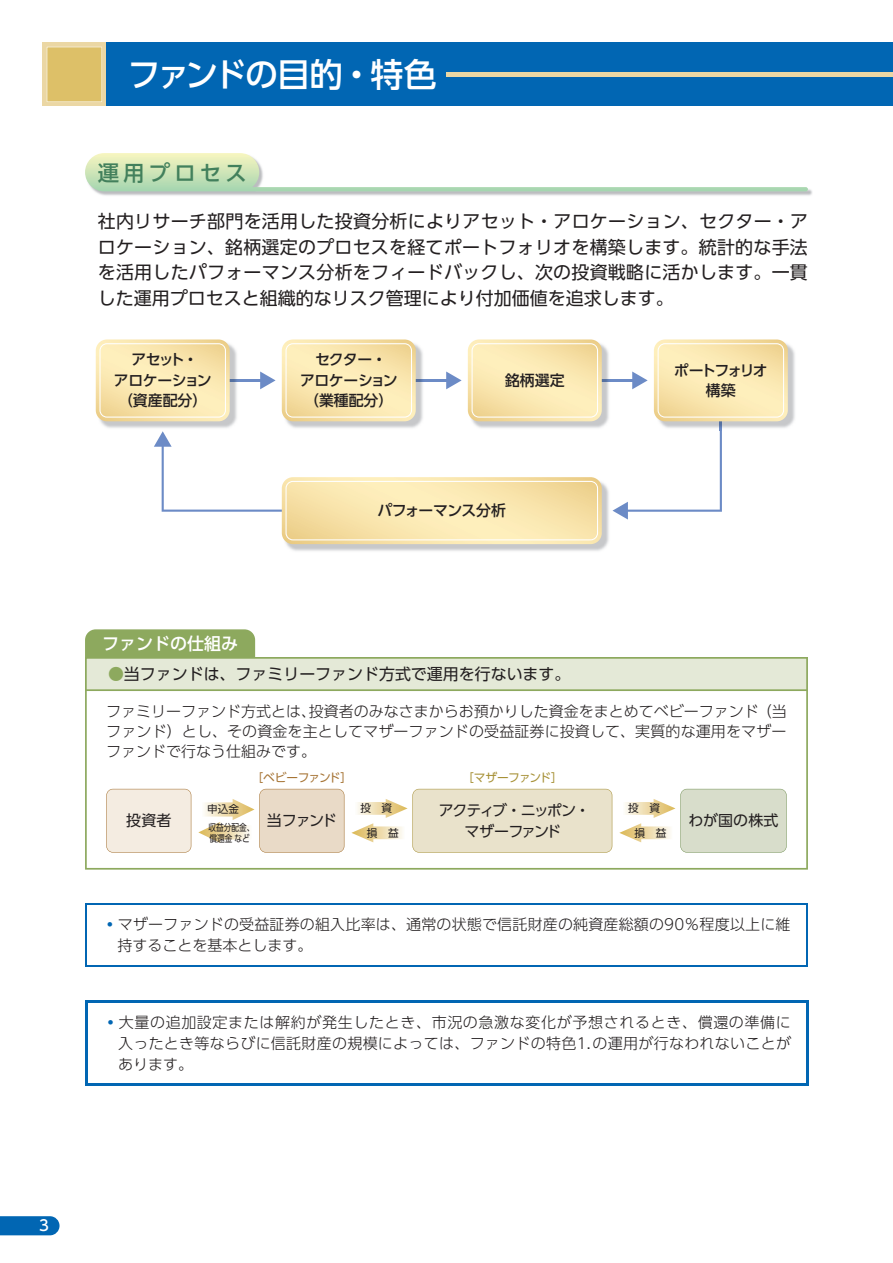
<style>
.page{position:relative;width:893px;height:1263px;background:#fff}
.page>*{position:absolute;margin:0;border:0;box-sizing:border-box;transform-origin:0 0}
.t1{font:500 33px "UD Shin Go Pro";letter-spacing:-.05em;color:#fff}
.t2{font:500 21.3px "UD Shin Go Pro";letter-spacing:.2em;color:#42805c}
.t3{font:18px/25.5px "UD Shin Go Pro";color:#231f20;text-align:justify}
.t4{font:500 16.95px "UD Shin Go Pro";color:#fff}
.t5{font:15.9px "UD Shin Go Pro";color:#231f20}
.t6{font:300 15px/21.3px "UD Shin Go Pro";letter-spacing:.01em;color:#231f20;text-align:justify}
.t7{font:15px/21.3px "UD Shin Go Pro";letter-spacing:-.125em;color:#231f20;text-align:center}
.t8{font:15px "UD Shin Go Pro";letter-spacing:-.06em;color:#231f20}
.t9{font:500 14.85px/20.4px "UD Shin Go Pro";letter-spacing:-.03em;color:#231f20;text-align:center}
.t10{font:500 14.85px/20.4px "UD Shin Go Pro";letter-spacing:-.115em;color:#231f20;text-align:center}
.t11{font:500 14.85px "UD Shin Go Pro";color:#fff}
.t12{font:11.7px "UD Shin Go Pro";letter-spacing:-.06em;color:#a67435}
.t13{font:11.7px "UD Shin Go Pro";letter-spacing:-.065em;color:#a79137}
.t14{font:10.65px "UD Shin Go Pro";color:#231f20}
.t15{font:9.6px/10.6px "UD Shin Go Pro";color:#231f20;scale:.8 1}
.s1{color:#8da95e}
.s2{font-weight:700;color:#0166b3}
</style>
<div class="page">
<svg style="left:0;top:1216px;width:60px;height:19px"></svg>
<div style="left:43px;top:43px;width:850px;height:63px;background:#0166b3"></div>
<div style="left:43px;top:43px;width:63px;height:63px;background:linear-gradient(to right,#ebd7a4,#ebd7a4)"></div>
<svg style="left:47px;top:47px;width:55px;height:55px;background:#ddc16c"></svg>
<div style="left:446px;top:72px;width:447px;height:5px;background:#ebd7a4"></div>
<img style="left:94px;top:189px;width:718px;height:7px">
<svg style="left:85px;top:153px;width:723px;height:38px"></svg>
<hr style="left:397px;top:379px;width:52px;height:2px;background:#6c8bc6">
<svg style="left:446px;top:371px;width:16px;height:18px"></svg>
<hr style="left:583px;top:379px;width:52px;height:2px;background:#6c8bc6">
<img style="left:286px;top:345px;width:139px;height:83px">
<img style="left:416px;top:379px;width:9px;height:2px">
<svg style="left:282px;top:339px;width:134px;height:82px;background:#f9e7b2"></svg>
<img style="left:286px;top:483px;width:323px;height:68px">
<svg style="left:154px;top:431px;width:448px;height:113px"></svg>
<img style="left:472px;top:345px;width:139px;height:83px">
<img style="left:602px;top:379px;width:9px;height:2px">
<svg style="left:468px;top:339px;width:134px;height:82px;background:#f9e7b3"></svg>
<img style="left:788px;top:344px;width:7px;height:83px">
<svg style="left:612px;top:339px;width:176px;height:180px"></svg>
<hr style="left:211px;top:379px;width:52px;height:2px;background:#6c8bc6">
<svg style="left:260px;top:371px;width:16px;height:18px"></svg>
<img style="left:100px;top:345px;width:139px;height:83px">
<img style="left:230px;top:379px;width:9px;height:2px">
<svg style="left:96px;top:339px;width:134px;height:82px;background:#f9e7b2"></svg>
<svg style="left:85px;top:691px;width:723px;height:179px"></svg>
<div style="left:85px;top:629px;width:170px;height:43px;background:#8da95e;border-radius:11px"></div>
<div style="left:106px;top:789px;width:85px;height:64px;background:#f4ece1"></div>
<svg style="left:351px;top:789px;width:261px;height:64px"></svg>
<svg style="left:198px;top:789px;width:146px;height:64px"></svg>
<svg style="left:619px;top:789px;width:168px;height:64px"></svg>
<svg style="left:85px;top:657px;width:723px;height:34px;background:#dae2ca"></svg>
<hr style="left:85px;top:904px;width:723px;height:1px;background:#0166b3">
<hr style="left:85px;top:905px;width:1px;height:60px;background:#0166b3">
<hr style="left:807px;top:905px;width:1px;height:60px;background:#0166b3">
<hr style="left:85px;top:965px;width:723px;height:1px;background:#0166b3">
<hr style="left:85px;top:1000px;width:724px;height:3px;background:#0166b3">
<hr style="left:85px;top:1003px;width:2px;height:80px;background:#0166b3">
<hr style="left:807px;top:1003px;width:2px;height:80px;background:#0166b3">
<hr style="left:85px;top:1083px;width:724px;height:3px;background:#0166b3">
<h1 class="t1" style="left:128px;top:48px;width:311px">ファンドの目的・特色</h1>
<h2 class="t2" style="left:98px;top:156px;width:150px">運用プロセス</h2>
<p class="t3" style="left:98px;top:208px;width:712px">社内リサーチ部門を活用した投資分析によりアセット・アロケーション、セクター・アロケーション、銘柄選定のプロセスを経てポートフォリオを構築します。統計的な手法を活用したパフォーマンス分析をフィードバックし、次の投資戦略に活かします。一貫した運用プロセスと組織的なリスク管理により付加価値を追求します。</p>
<p class="t9" style="left:114px;top:349px;width:99px">アセット・<br>アロケーション（資産配分）</p>
<p class="t4" style="left:102px;top:629px;width:138px">ファンドの仕組み</p>
<p class="t9" style="left:300px;top:349px;width:99px">セクター・<br>アロケーション（業種配分）</p>
<p class="t9" style="left:505px;top:369px;width:61px">銘柄選定</p>
<p class="t10" style="left:674px;top:359px;width:95px">ポートフォリオ構築</p>
<p class="t9" style="left:378px;top:500px;width:130px">パフォーマンス分析</p>
<p class="t5" style="left:108px;top:661px;width:464px"><span class="s1">●</span>当ファンドは、ファミリーファンド方式で運用を行ないます。</p>
<p class="t6" style="left:106px;top:701px;width:682px;line-height:20.2px">ファミリーファンド方式とは、投資者のみなさまからお預かりした資金をまとめてベビーファンド（当ファンド）とし、その資金を主としてマザーファンドの受益証券に投資して、実質的な運用をマザーファンドで行なう仕組みです。</p>
<p class="t12" style="left:252px;top:768px;width:102px">［ベビーファンド］</p>
<p class="t13" style="left:462px;top:768px;width:102px">［マザーファンド］</p>
<p class="t8" style="left:126px;top:808px;width:46px">投資者</p>
<p class="t8" style="left:267px;top:808px;width:71px">当ファンド</p>
<p class="t7" style="left:439px;top:799px;width:153px">アクティブ・ニッポン・マザーファンド</p>
<p class="t14" style="left:360px;top:799px;width:33px">投　資</p>
<p class="t14" style="left:367px;top:824px;width:33px">損　益</p>
<p class="t14" style="left:207px;top:801px;width:33px">申込金</p>
<p class="t15" style="left:209px;top:822px;width:59px">収益分配金、償還金 など</p>
<p class="t14" style="left:628px;top:799px;width:33px">投　資</p>
<p class="t14" style="left:635px;top:824px;width:33px">損　益</p>
<p class="t8" style="left:688px;top:808px;width:91px">わが国の株式</p>
<p class="t6" style="left:118px;top:913px;width:674px;text-indent:-15px"><span class="s2">・</span>マザーファンドの受益証券の組入比率は、通常の状態で信託財産の純資産総額の90％程度以上に維持することを基本とします。</p>
<p class="t6" style="left:118px;top:1011px;width:674px;text-indent:-15px"><span class="s2">・</span>大量の追加設定または解約が発生したとき、市況の急激な変化が予想されるとき、償還の準備に入ったとき等ならびに信託財産の規模によっては、ファンドの特色1.の運用が行なわれないことがあります。</p>
<p class="t11" style="left:39px;top:1214px;width:11px">3</p>
</div>
